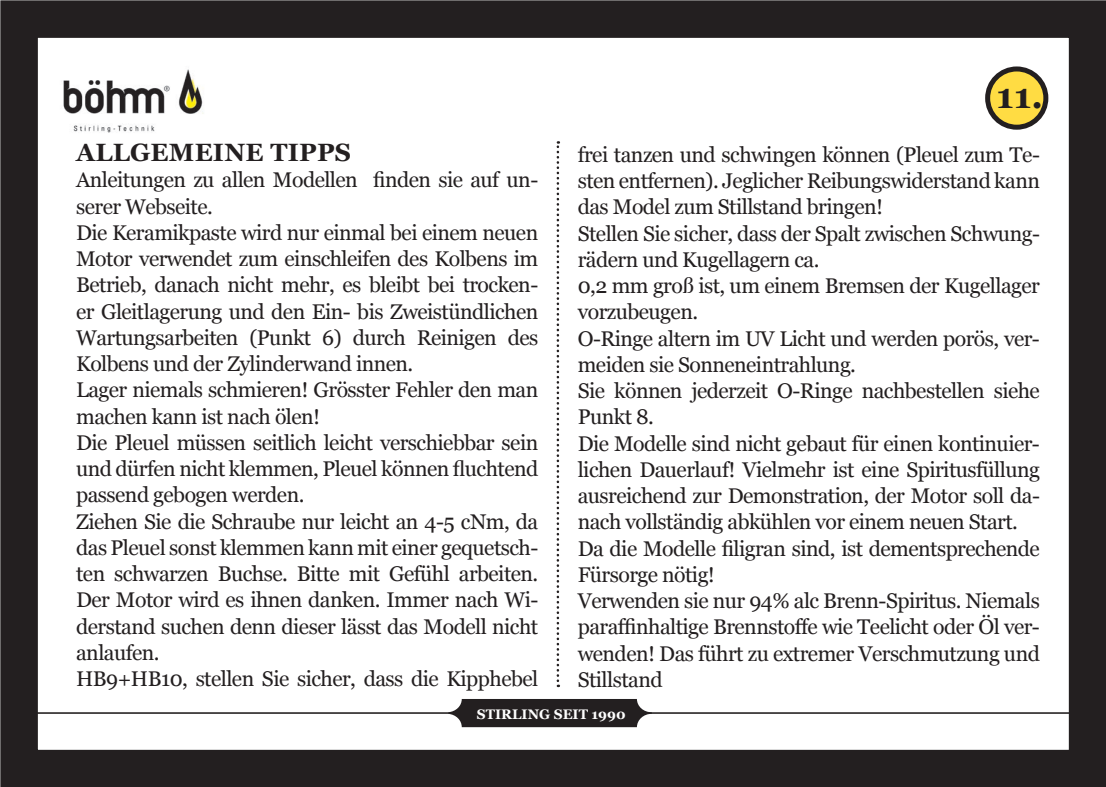
<style>
.page{position:relative;width:1106px;height:787px;background:#fff}
.page>*{position:absolute;margin:0;border:0;box-sizing:border-box;transform-origin:0 0}
.t1{font:700 35px "Georgia";color:#231f20}
.t2{font:700 25px "Georgia";letter-spacing:.01em;color:#231f20}
.t3{font:21.25px/26.2px "Georgia";letter-spacing:-.025em;color:#231f20}
.t4{font:700 13.75px "Georgia";color:#fff}
</style>
<div class="page">
<hr style="left:25px;top:712px;width:1058px;height:1px;background:#231f20">
<div style="left:448px;top:699px;width:203px;height:28px;background:#231f20;border-radius:14px"></div>
<div style="left:0;top:0;width:1106px;height:787px;border:38px solid #231f20"></div>
<img style="left:63px;top:69px;width:141px;height:64px">
<div style="left:987px;top:69px;width:58px;height:58px;background:#ffdc43;border-radius:50%"></div>
<div style="left:985px;top:66px;width:63px;height:64px;border:5px solid #231f20;border-radius:50%"></div>
<svg style="left:556px;top:141px;width:3px;height:546px"></svg>
<p class="t2" style="left:76px;top:136px;width:276px">ALLGEMEINE TIPPS</p>
<p class="t3" style="left:76px;top:167px;width:464px">Anleitungen zu allen Modellen finden sie auf un&shy;serer Webseite.<br>Die Keramikpaste wird nur einmal bei einem neuen Motor verwendet zum einschleifen des Kolbens im Betrieb, danach nicht mehr, es bleibt bei trocken&shy;er Gleitlagerung und den Ein- bis Zweistündlichen Wartungsarbeiten (Punkt 6) durch Reinigen des Kolbens und der Zylinderwand innen.<br>Lager niemals schmieren! Grösster Fehler den man machen kann ist nach ölen!<br>Die Pleuel müssen seitlich leicht verschiebbar sein und dürfen nicht klemmen, Pleuel können fluchtend passend gebogen werden.<br>Ziehen Sie die Schraube nur leicht an 4-5 cNm, da das Pleuel sonst klemmen kann mit einer gequetsch&shy;ten schwarzen Buchse. Bitte mit Gefühl arbeiten.<br>Der Motor wird es ihnen danken. Immer nach Wi&shy;derstand suchen denn dieser lässt das Modell nicht anlaufen.<br>HB9+HB10, stellen Sie sicher, dass die Kipphebel</p>
<h1 class="t1" style="left:996px;top:73px;width:48px">11.</h1>
<p class="t3" style="left:578px;top:142px;width:464px">frei tanzen und schwingen können (Pleuel zum Te&shy;sten entfernen). Jeglicher Reibungswiderstand kann das Model zum Stillstand bringen!<br>Stellen Sie sicher, dass der Spalt zwischen Schwung&shy;rädern und Kugellagern ca.<br>0,2 mm groß ist, um einem Bremsen der Kugellager vorzubeugen.<br>O-Ringe altern im UV Licht und werden porös, ver&shy;meiden sie Sonneneintrahlung.<br>Sie können jederzeit O-Ringe nachbestellen siehe Punkt 8.<br>Die Modelle sind nicht gebaut für einen kontinuier&shy;lichen Dauerlauf! Vielmehr ist eine Spiritusfüllung ausreichend zur Demonstration, der Motor soll da&shy;nach vollständig abkühlen vor einem neuen Start.<br>Da die Modelle filigran sind, ist dementsprechende Fürsorge nötig!<br>Verwenden sie nur 94% alc Brenn-Spiritus. Niemals paraffinhaltige Brennstoffe wie Teelicht oder Öl ver&shy;wenden! Das führt zu extremer Verschmutzung und Stillstand</p>
<p class="t4" style="left:477px;top:705px;width:150px">STIRLING SEIT 1990</p>
</div>
